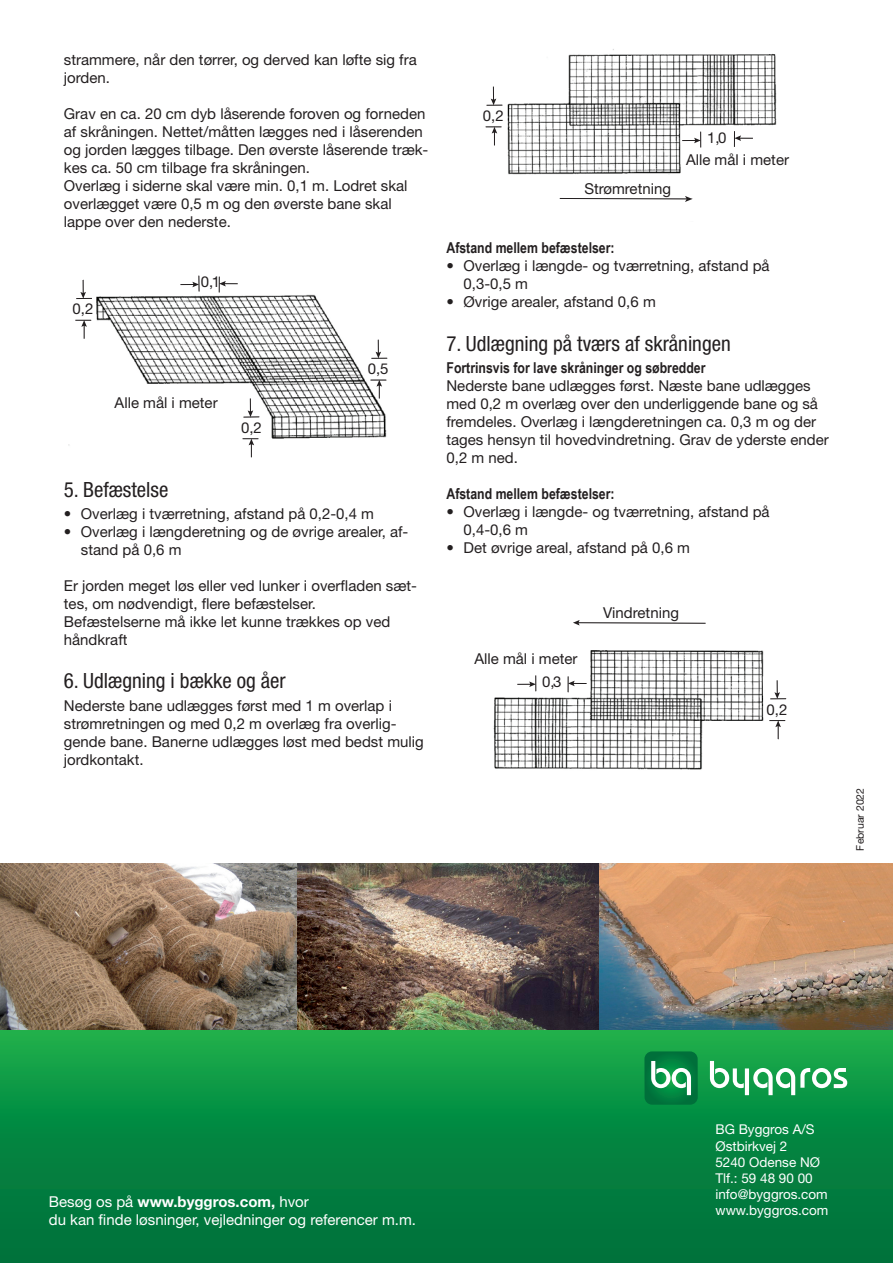
<style>
.page{position:relative;width:893px;height:1263px;background:#fff}
.page>*{position:absolute;margin:0;border:0;box-sizing:border-box;transform-origin:0 0}
.t1{font:condensed 21px "Helvetica Neue LT Std";color:#231f20}
.t2{font:15px/18px "Helvetica Neue LT Std";color:#231f20}
.t3{font:700 15px "Arial Narrow";color:#231f20}
.t4{font:15px/18px "Helvetica Neue LT Std";color:#fff}
.t5{font:13.5px/16.2px "Helvetica Neue LT Std";color:#fff}
.t6{font:10.5px "Helvetica Neue LT Std";color:#231f20}
.s1{font-weight:700}
</style>
<div class="page">
<div style="left:0;top:1029px;width:893px;height:234px;background:linear-gradient(to bottom,#16a94a,#006a3a)"></div>
<svg style="left:644px;top:1051px;width:54px;height:54px;background:#2b935e"></svg>
<svg style="left:710px;top:1061px;width:137px;height:34px"></svg>
<img style="left:0;top:863px;width:297px;height:166px">
<img style="left:297px;top:863px;width:596px;height:166px">
<img style="left:68px;top:294px;width:319px;height:152px">
<div style="left:66px;top:277px;width:27px;height:63px;background:#fff"></div>
<svg style="left:75px;top:320px;width:16px;height:19px"></svg>
<svg style="left:76px;top:280px;width:16px;height:19px"></svg>
<svg style="left:235px;top:387px;width:28px;height:71px"></svg>
<svg style="left:219px;top:277px;width:19px;height:15px"></svg>
<svg style="left:180px;top:276px;width:20px;height:15px"></svg>
<svg style="left:367px;top:339px;width:21px;height:81px"></svg>
<div style="left:111px;top:391px;width:127px;height:25px;background:#fff"></div>
<img style="left:493px;top:650px;width:271px;height:120px">
<svg style="left:763px;top:676px;width:24px;height:82px"></svg>
<div style="left:460px;top:641px;width:127px;height:56px;background:#fff"></div>
<svg style="left:568px;top:676px;width:19px;height:16px"></svg>
<svg style="left:517px;top:675px;width:20px;height:16px"></svg>
<svg style="left:573px;top:620px;width:133px;height:5px"></svg>
<img style="left:507px;top:49px;width:270px;height:126px">
<svg style="left:485px;top:86px;width:18px;height:60px"></svg>
<div style="left:682px;top:127px;width:127px;height:55px;background:#fff"></div>
<svg style="left:559px;top:196px;width:133px;height:6px"></svg>
<svg style="left:734px;top:131px;width:19px;height:16px"></svg>
<svg style="left:682px;top:132px;width:20px;height:15px"></svg>
<p class="t2" style="left:64px;top:50px;width:354px">strammere, når den tørrer, og derved kan løfte sig fra jorden.</p>
<p class="t2" style="left:64px;top:104px;width:366px">Grav en ca. 20 cm dyb låserende foroven og forneden af skråningen. Nettet/måtten lægges ned i låserenden og jorden lægges tilbage. Den øverste låserende træk&shy;kes ca. 50 cm tilbage fra skråningen.<br>Overlæg i siderne skal være min. 0,1 m. Lodret skal overlægget være 0,5 m og den øverste bane skal lappe over den nederste.</p>
<p class="t2" style="left:73px;top:300px;width:22px">0,2</p>
<p class="t2" style="left:201px;top:273px;width:21px">0,1</p>
<p class="t2" style="left:115px;top:394px;width:105px">Alle mål i meter</p>
<p class="t2" style="left:241px;top:418px;width:22px">0,2</p>
<p class="t2" style="left:368px;top:360px;width:22px">0,5</p>
<h1 class="t1" style="left:64px;top:477px;width:106px">5. Befæstelse</h1>
<p class="t2" style="left:64px;top:505px;width:312px">• Overlæg i tværretning, afstand på 0,2-0,4 m</p>
<p class="t2" style="left:81px;top:523px;width:329px;text-indent:-17px">• Overlæg i længderetning og de øvrige arealer, af&shy;stand på 0,6 m</p>
<p class="t2" style="left:64px;top:577px;width:355px">Er jorden meget løs eller ved lunker i overfladen sæt&shy;tes, om nødvendigt, flere befæstelser.<br>Befæstelserne må ikke let kunne trækkes op ved håndkraft</p>
<h1 class="t1" style="left:64px;top:669px;width:223px">6. Udlægning i bække og åer</h1>
<p class="t2" style="left:64px;top:696px;width:361px">Nederste bane udlægges først med 1 m overlap i strømretningen og med 0,2 m overlæg fra overlig&shy;gende bane. Banerne udlægges løst med bedst mulig jordkontakt.</p>
<p class="t2" style="left:483px;top:107px;width:22px">0,2</p>
<p class="t2" style="left:584px;top:180px;width:88px">Strømretning</p>
<p class="t2" style="left:686px;top:127px;width:105px;line-height:21.8px;text-indent:21px">1,0<br>Alle mål i meter</p>
<p class="t3" style="left:446px;top:237px;width:170px">Afstand mellem befæstelser:</p>
<p class="t2" style="left:463px;top:257px;width:308px;text-indent:-17px">• Overlæg i længde- og tværretning, afstand på<br>0,3-0,5 m</p>
<p class="t2" style="left:446px;top:293px;width:211px">• Øvrige arealer, afstand 0,6 m</p>
<h1 class="t1" style="left:446px;top:331px;width:286px">7. Udlægning på tværs af skråningen</h1>
<p class="t3" style="left:446px;top:356px;width:261px">Fortrinsvis for lave skråninger og søbredder</p>
<p class="t2" style="left:446px;top:376px;width:384px">Nederste bane udlægges først. Næste bane udlægges med 0,2 m overlæg over den underliggende bane og så fremdeles. Overlæg i længderetningen ca. 0,3 m og der tages hensyn til hovedvindretning. Grav de yderste ender 0,2 m ned.</p>
<p class="t3" style="left:446px;top:482px;width:170px">Afstand mellem befæstelser:</p>
<p class="t2" style="left:463px;top:502px;width:308px;text-indent:-17px">• Overlæg i længde- og tværretning, afstand på<br>0,4-0,6 m</p>
<p class="t2" style="left:446px;top:538px;width:245px">• Det øvrige areal, afstand på 0,6 m</p>
<p class="t2" style="left:542px;top:647px;width:37px;line-height:23.2px;text-indent:-68px">Alle mål i meter<br>0,3</p>
<p class="t2" style="left:603px;top:604px;width:77px">Vindretning</p>
<p class="t2" style="left:767px;top:700px;width:22px">0,2</p>
<p class="t6" style="left:854px;top:850px;width:64px;rotate:-90deg">Februar 2022</p>
<p class="t4" style="left:49px;top:1193px;width:369px">Besøg os på <span class="s1">www.byggros.com,</span> hvor<br>du kan finde løsninger, vejledninger og referencer m.m.</p>
<p class="t5" style="left:715px;top:1121px;width:114px">BG Byggros A/S<br>Østbirkvej 2<br>5240 Odense NØ<br>Tlf.: 59 48 90 00 info@byggros.com www.byggros.com</p>
</div>
